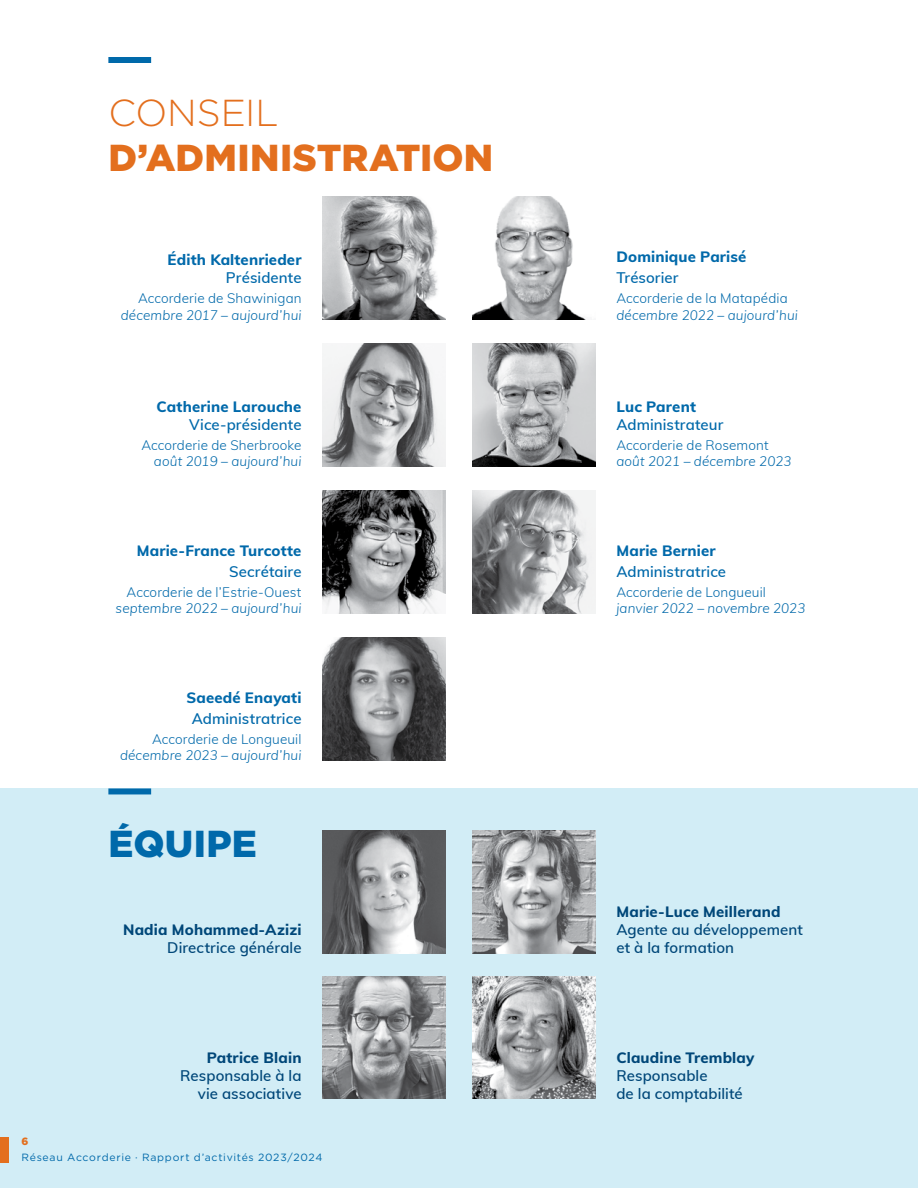
<style>
.page{position:relative;width:918px;height:1188px;background:#fff}
.page>*{position:absolute;margin:0;border:0;box-sizing:border-box;transform-origin:0 0}
.t1{font:900 37.5px "Gotham";letter-spacing:.005em;color:#e36f1e}
.t2{font:300 37.5px "Gotham";color:#e36f1e}
.t3{font:900 37.5px "Gotham";letter-spacing:.005em;color:#0069aa}
.t4{font:600 15px/18px "Muli";letter-spacing:.005em;color:#004779}
.t5{font:800 15px "Muli";letter-spacing:.01em;color:#0069aa}
.t6{font:600 15px "Muli";letter-spacing:.005em;color:#0069aa}
.t7{font:800 15px "Muli";letter-spacing:.01em;color:#004779}
.t8{font:italic 300 13.5px "Muli";letter-spacing:.005em;color:#0069aa}
.t9{font:300 13.5px "Muli";letter-spacing:.01em;color:#0069aa}
.t10{font:10.5px "Gotham";letter-spacing:.07em;color:#0069aa}
.t11{font:900 10.5px "Gotham";color:#e36f1e}
</style>
<div class="page">
<div style="left:0;top:788px;width:918px;height:400px;background:#d2edf6"></div>
<div style="left:108px;top:57px;width:43px;height:6px;background:#0069aa"></div>
<div style="left:108px;top:788px;width:43px;height:6px;background:#0069aa"></div>
<img style="left:323px;top:344px;width:123px;height:122px">
<img style="left:323px;top:197px;width:123px;height:123px">
<img style="left:472px;top:344px;width:123px;height:122px">
<img style="left:472px;top:197px;width:114px;height:123px">
<img style="left:472px;top:830px;width:123px;height:123px">
<img style="left:472px;top:976px;width:123px;height:123px">
<img style="left:472px;top:491px;width:123px;height:122px">
<img style="left:323px;top:491px;width:123px;height:122px">
<img style="left:323px;top:637px;width:123px;height:123px">
<img style="left:323px;top:830px;width:123px;height:123px">
<img style="left:323px;top:976px;width:123px;height:123px">
<div style="left:0;top:1137px;width:9px;height:26px;background:#e36f1e"></div>
<h1 class="t2" style="left:108px;top:89px;width:172px">CONSEIL</h1>
<h1 class="t1" style="left:108px;top:132px;width:386px">D’ADMINISTRATION</h1>
<p class="t5" style="left:168px;top:249px;width:135px">Édith Kaltenrieder</p>
<p class="t6" style="left:226px;top:267px;width:77px">Présidente</p>
<p class="t9" style="left:138px;top:288px;width:165px">Accorderie de Shawinigan</p>
<p class="t8" style="left:121px;top:305px;width:182px">décembre 2017 – aujourd’hui</p>
<p class="t5" style="left:157px;top:396px;width:146px">Catherine Larouche</p>
<p class="t6" style="left:189px;top:414px;width:114px">Vice-présidente</p>
<p class="t9" style="left:141px;top:435px;width:162px">Accorderie de Sherbrooke</p>
<p class="t8" style="left:154px;top:452px;width:149px">août 2019 – aujourd’hui</p>
<p class="t5" style="left:137px;top:539px;width:166px">Marie-France Turcotte</p>
<p class="t6" style="left:229px;top:561px;width:74px">Secrétaire</p>
<p class="t9" style="left:127px;top:582px;width:176px">Accorderie de l’Estrie-Ouest</p>
<p class="t8" style="left:116px;top:599px;width:187px">septembre 2022 – aujourd’hui</p>
<p class="t5" style="left:186px;top:686px;width:117px">Saeedé Enayati</p>
<p class="t6" style="left:192px;top:708px;width:111px">Administratrice</p>
<p class="t9" style="left:152px;top:729px;width:151px">Accorderie de Longueuil</p>
<p class="t8" style="left:120px;top:745px;width:183px">décembre 2023 – aujourd’hui</p>
<h1 class="t3" style="left:108px;top:818px;width:150px">ÉQUIPE</h1>
<p class="t7" style="left:123px;top:919px;width:180px">Nadia Mohammed-Azizi</p>
<p class="t4" style="left:167px;top:938px;width:136px">Directrice générale</p>
<p class="t7" style="left:207px;top:1046px;width:96px">Patrice Blain</p>
<p class="t4" style="left:180px;top:1066px;width:123px;text-align:right">Responsable à la vie associative</p>
<p class="t11" style="left:21px;top:1134px;width:8px">6</p>
<p class="t10" style="left:21px;top:1151px;width:302px">Réseau Accorderie · Rapport d’activités 2023/2024</p>
<p class="t5" style="left:616px;top:246px;width:132px">Dominique Parisé</p>
<p class="t6" style="left:616px;top:267px;width:64px">Trésorier</p>
<p class="t9" style="left:616px;top:289px;width:173px">Accorderie de la Matapédia</p>
<p class="t8" style="left:616px;top:305px;width:183px">décembre 2022 – aujourd’hui</p>
<p class="t5" style="left:616px;top:396px;width:81px">Luc Parent</p>
<p class="t6" style="left:616px;top:414px;width:108px">Administrateur</p>
<p class="t9" style="left:616px;top:435px;width:154px">Accorderie de Rosemont</p>
<p class="t8" style="left:616px;top:452px;width:177px">août 2021 – décembre 2023</p>
<p class="t5" style="left:616px;top:539px;width:101px">Marie Bernier</p>
<p class="t6" style="left:616px;top:561px;width:111px">Administratrice</p>
<p class="t9" style="left:616px;top:582px;width:151px">Accorderie de Longueuil</p>
<p class="t8" style="left:616px;top:599px;width:191px">janvier 2022 – novembre 2023</p>
<p class="t7" style="left:616px;top:901px;width:166px">Marie-Luce Meillerand</p>
<p class="t4" style="left:616px;top:920px;width:188px">Agente au développement et à la formation</p>
<p class="t7" style="left:616px;top:1046px;width:140px">Claudine Tremblay</p>
<p class="t4" style="left:616px;top:1066px;width:128px">Responsable<br>de la comptabilité</p>
</div>
